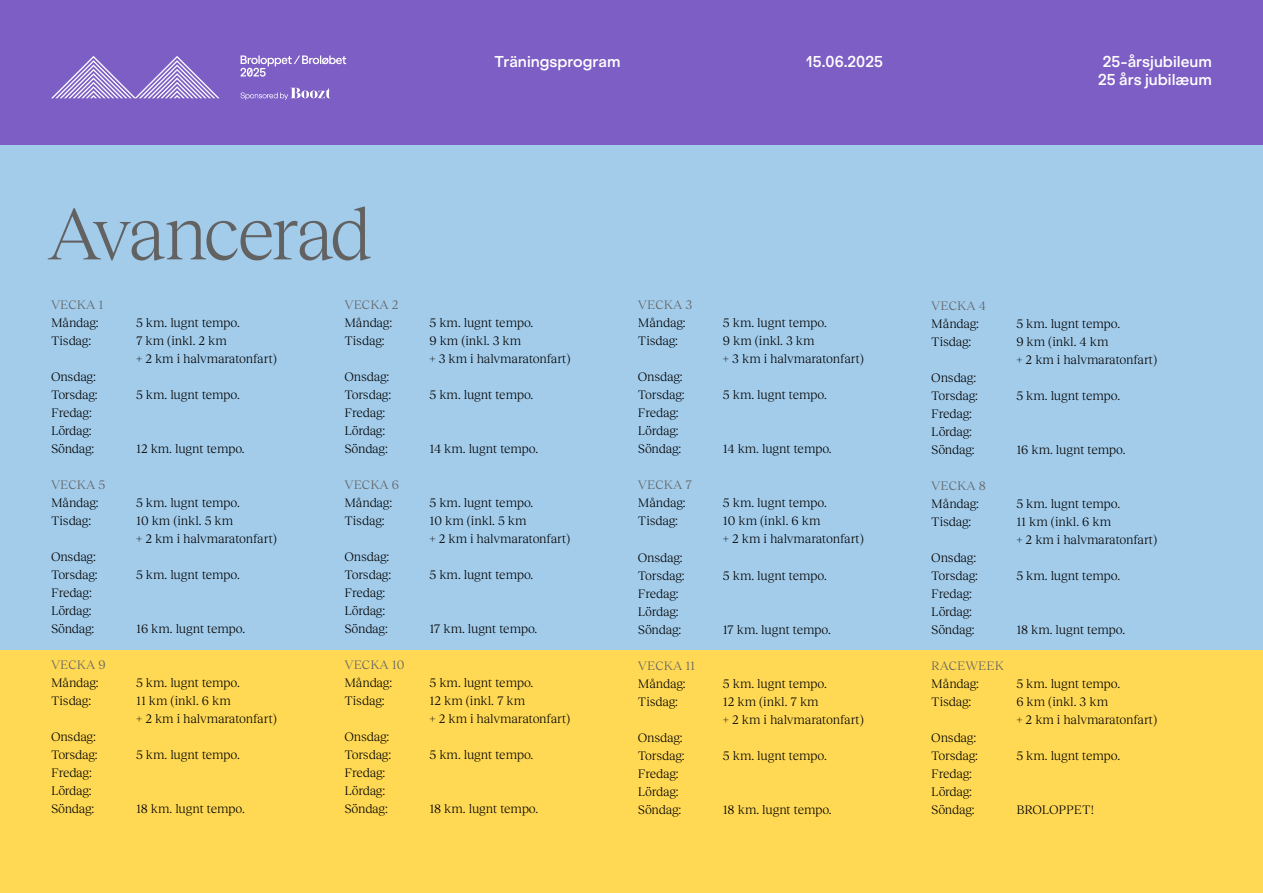
<style>
.page{position:relative;width:1263px;height:893px;background:#fff}
.page>*{position:absolute;margin:0;border:0;box-sizing:border-box;transform-origin:0 0}
.t1{font:75px "Reckless Neue";letter-spacing:-.055em;color:#626262}
.t2{font:600 15px/18px "ES Klarheit Grotesk";color:#fff;text-align:center}
.t3{font:12.75px/18px "Reckless Neue";letter-spacing:-.01em;color:#000}
.t4{font:12.75px "Reckless Neue";color:#626262}
</style>
<div class="page">
<div style="left:0;top:128px;width:1263px;height:522px;background:#a3cceb"></div>
<div style="left:0;top:0;width:1263px;height:145px;background:#7d5ec4"></div>
<div style="left:0;top:650px;width:1263px;height:243px;background:#ffd954"></div>
<svg style="left:51px;top:56px;width:168px;height:42px"></svg>
<svg style="left:240px;top:88px;width:90px;height:12px"></svg>
<svg style="left:240px;top:55px;width:106px;height:22px"></svg>
<p class="t2" style="left:495px;top:51px;width:127px">Träningsprogram</p>
<p class="t2" style="left:806px;top:51px;width:78px">15.06.2025</p>
<p class="t2" style="left:1098px;top:51px;width:115px">25-årsjubileum<br>25 års jubilæum</p>
<h1 class="t1" style="left:47px;top:181px;width:325px">Avancerad</h1>
<p class="t4" style="left:51px;top:296px;width:54px">VECKA 1</p>
<p class="t3" style="left:51px;top:313px;width:49px">Måndag:</p>
<p class="t3" style="left:136px;top:313px;width:105px">5 km. lugnt tempo.</p>
<p class="t3" style="left:51px;top:331px;width:42px">Tisdag:</p>
<p class="t3" style="left:136px;top:331px;width:142px">7 km (inkl. 2 km<br>+ 2 km i halvmaratonfart)</p>
<p class="t3" style="left:51px;top:367px;width:48px">Onsdag:<br>Torsdag:</p>
<p class="t3" style="left:136px;top:385px;width:105px">5 km. lugnt tempo.</p>
<p class="t4" style="left:344px;top:296px;width:56px">VECKA 2</p>
<p class="t3" style="left:344px;top:313px;width:49px">Måndag:</p>
<p class="t3" style="left:429px;top:313px;width:105px">5 km. lugnt tempo.</p>
<p class="t3" style="left:344px;top:331px;width:42px">Tisdag:</p>
<p class="t3" style="left:429px;top:331px;width:143px">9 km (inkl. 3 km<br>+ 3 km i halvmaratonfart)</p>
<p class="t3" style="left:344px;top:367px;width:48px">Onsdag:<br>Torsdag:</p>
<p class="t3" style="left:429px;top:385px;width:105px">5 km. lugnt tempo.</p>
<p class="t3" style="left:51px;top:403px;width:45px">Fredag:<br>Lördag:<br>Söndag:</p>
<p class="t3" style="left:136px;top:439px;width:110px">12 km. lugnt tempo.</p>
<p class="t3" style="left:344px;top:403px;width:45px">Fredag:<br>Lördag:<br>Söndag:</p>
<p class="t3" style="left:429px;top:439px;width:110px">14 km. lugnt tempo.</p>
<p class="t4" style="left:51px;top:476px;width:56px">VECKA 5</p>
<p class="t3" style="left:51px;top:493px;width:49px">Måndag:</p>
<p class="t3" style="left:136px;top:493px;width:105px">5 km. lugnt tempo.</p>
<p class="t3" style="left:51px;top:511px;width:42px">Tisdag:</p>
<p class="t3" style="left:136px;top:511px;width:142px">10 km (inkl. 5 km<br>+ 2 km i halvmaratonfart)</p>
<p class="t3" style="left:51px;top:547px;width:48px">Onsdag:<br>Torsdag:</p>
<p class="t3" style="left:136px;top:565px;width:105px">5 km. lugnt tempo.</p>
<p class="t4" style="left:344px;top:476px;width:56px">VECKA 6</p>
<p class="t3" style="left:344px;top:493px;width:49px">Måndag:</p>
<p class="t3" style="left:429px;top:493px;width:105px">5 km. lugnt tempo.</p>
<p class="t3" style="left:344px;top:511px;width:42px">Tisdag:</p>
<p class="t3" style="left:429px;top:511px;width:142px">10 km (inkl. 5 km<br>+ 2 km i halvmaratonfart)</p>
<p class="t3" style="left:344px;top:547px;width:48px">Onsdag:<br>Torsdag:</p>
<p class="t3" style="left:429px;top:565px;width:105px">5 km. lugnt tempo.</p>
<p class="t3" style="left:51px;top:583px;width:45px">Fredag:<br>Lördag:<br>Söndag:</p>
<p class="t3" style="left:136px;top:619px;width:111px">16 km. lugnt tempo.</p>
<p class="t3" style="left:344px;top:583px;width:45px">Fredag:<br>Lördag:<br>Söndag:</p>
<p class="t3" style="left:429px;top:619px;width:109px">17 km. lugnt tempo.</p>
<p class="t4" style="left:51px;top:656px;width:56px">VECKA 9</p>
<p class="t3" style="left:51px;top:673px;width:49px">Måndag:</p>
<p class="t3" style="left:136px;top:673px;width:105px">5 km. lugnt tempo.</p>
<p class="t3" style="left:51px;top:691px;width:42px">Tisdag:</p>
<p class="t3" style="left:136px;top:691px;width:142px">11 km (inkl. 6 km<br>+ 2 km i halvmaratonfart)</p>
<p class="t3" style="left:51px;top:727px;width:48px">Onsdag:<br>Torsdag:</p>
<p class="t3" style="left:136px;top:745px;width:105px">5 km. lugnt tempo.</p>
<p class="t4" style="left:344px;top:656px;width:62px">VECKA 10</p>
<p class="t3" style="left:344px;top:673px;width:49px">Måndag:</p>
<p class="t3" style="left:429px;top:673px;width:105px">5 km. lugnt tempo.</p>
<p class="t3" style="left:344px;top:691px;width:42px">Tisdag:</p>
<p class="t3" style="left:429px;top:691px;width:142px">12 km (inkl. 7 km<br>+ 2 km i halvmaratonfart)</p>
<p class="t3" style="left:344px;top:727px;width:48px">Onsdag:<br>Torsdag:</p>
<p class="t3" style="left:429px;top:745px;width:105px">5 km. lugnt tempo.</p>
<p class="t3" style="left:51px;top:763px;width:45px">Fredag:<br>Lördag:<br>Söndag:</p>
<p class="t3" style="left:136px;top:799px;width:110px">18 km. lugnt tempo.</p>
<p class="t3" style="left:344px;top:763px;width:45px">Fredag:<br>Lördag:<br>Söndag:</p>
<p class="t3" style="left:429px;top:799px;width:110px">18 km. lugnt tempo.</p>
<p class="t4" style="left:638px;top:296px;width:56px">VECKA 3</p>
<p class="t3" style="left:638px;top:313px;width:49px">Måndag:</p>
<p class="t3" style="left:723px;top:313px;width:105px">5 km. lugnt tempo.</p>
<p class="t3" style="left:638px;top:331px;width:42px">Tisdag:</p>
<p class="t3" style="left:723px;top:331px;width:143px">9 km (inkl. 3 km<br>+ 3 km i halvmaratonfart)</p>
<p class="t3" style="left:638px;top:367px;width:48px">Onsdag:<br>Torsdag:</p>
<p class="t3" style="left:723px;top:385px;width:105px">5 km. lugnt tempo.</p>
<p class="t4" style="left:931px;top:296px;width:56px">VECKA 4</p>
<p class="t3" style="left:931px;top:313px;width:49px">Måndag:</p>
<p class="t3" style="left:1016px;top:313px;width:105px">5 km. lugnt tempo.</p>
<p class="t3" style="left:931px;top:331px;width:42px">Tisdag:</p>
<p class="t3" style="left:1016px;top:331px;width:142px">9 km (inkl. 4 km<br>+ 2 km i halvmaratonfart)</p>
<p class="t3" style="left:931px;top:367px;width:48px">Onsdag:<br>Torsdag:</p>
<p class="t3" style="left:1016px;top:385px;width:105px">5 km. lugnt tempo.</p>
<p class="t3" style="left:638px;top:403px;width:45px">Fredag:<br>Lördag:<br>Söndag:</p>
<p class="t3" style="left:723px;top:439px;width:110px">14 km. lugnt tempo.</p>
<p class="t3" style="left:931px;top:403px;width:45px">Fredag:<br>Lördag:<br>Söndag:</p>
<p class="t3" style="left:1016px;top:439px;width:111px">16 km. lugnt tempo.</p>
<p class="t4" style="left:638px;top:476px;width:55px">VECKA 7</p>
<p class="t3" style="left:638px;top:493px;width:49px">Måndag:</p>
<p class="t3" style="left:723px;top:493px;width:105px">5 km. lugnt tempo.</p>
<p class="t3" style="left:638px;top:511px;width:42px">Tisdag:</p>
<p class="t3" style="left:723px;top:511px;width:142px">10 km (inkl. 6 km<br>+ 2 km i halvmaratonfart)</p>
<p class="t3" style="left:638px;top:547px;width:48px">Onsdag:<br>Torsdag:</p>
<p class="t3" style="left:723px;top:565px;width:105px">5 km. lugnt tempo.</p>
<p class="t4" style="left:931px;top:476px;width:56px">VECKA 8</p>
<p class="t3" style="left:931px;top:493px;width:49px">Måndag:</p>
<p class="t3" style="left:1016px;top:493px;width:105px">5 km. lugnt tempo.</p>
<p class="t3" style="left:931px;top:511px;width:42px">Tisdag:</p>
<p class="t3" style="left:1016px;top:511px;width:142px">11 km (inkl. 6 km<br>+ 2 km i halvmaratonfart)</p>
<p class="t3" style="left:931px;top:547px;width:48px">Onsdag:<br>Torsdag:</p>
<p class="t3" style="left:1016px;top:565px;width:105px">5 km. lugnt tempo.</p>
<p class="t3" style="left:638px;top:583px;width:45px">Fredag:<br>Lördag:<br>Söndag:</p>
<p class="t3" style="left:723px;top:619px;width:109px">17 km. lugnt tempo.</p>
<p class="t3" style="left:931px;top:583px;width:45px">Fredag:<br>Lördag:<br>Söndag:</p>
<p class="t3" style="left:1016px;top:619px;width:110px">18 km. lugnt tempo.</p>
<p class="t4" style="left:638px;top:656px;width:59px">VECKA 11</p>
<p class="t3" style="left:638px;top:673px;width:49px">Måndag:</p>
<p class="t3" style="left:723px;top:673px;width:105px">5 km. lugnt tempo.</p>
<p class="t3" style="left:638px;top:691px;width:42px">Tisdag:</p>
<p class="t3" style="left:723px;top:691px;width:142px">12 km (inkl. 7 km<br>+ 2 km i halvmaratonfart)</p>
<p class="t3" style="left:638px;top:727px;width:48px">Onsdag:<br>Torsdag:</p>
<p class="t3" style="left:723px;top:745px;width:105px">5 km. lugnt tempo.</p>
<p class="t4" style="left:931px;top:656px;width:74px">RACEWEEK</p>
<p class="t3" style="left:931px;top:673px;width:49px">Måndag:</p>
<p class="t3" style="left:1016px;top:673px;width:105px">5 km. lugnt tempo.</p>
<p class="t3" style="left:931px;top:691px;width:42px">Tisdag:</p>
<p class="t3" style="left:1016px;top:691px;width:142px">6 km (inkl. 3 km<br>+ 2 km i halvmaratonfart)</p>
<p class="t3" style="left:931px;top:727px;width:48px">Onsdag:<br>Torsdag:</p>
<p class="t3" style="left:1016px;top:745px;width:105px">5 km. lugnt tempo.</p>
<p class="t3" style="left:638px;top:763px;width:45px">Fredag:<br>Lördag:<br>Söndag:</p>
<p class="t3" style="left:723px;top:799px;width:110px">18 km. lugnt tempo.</p>
<p class="t3" style="left:931px;top:763px;width:45px">Fredag:<br>Lördag:<br>Söndag:</p>
<p class="t3" style="left:1016px;top:799px;width:79px">BROLOPPET!</p>
</div>
